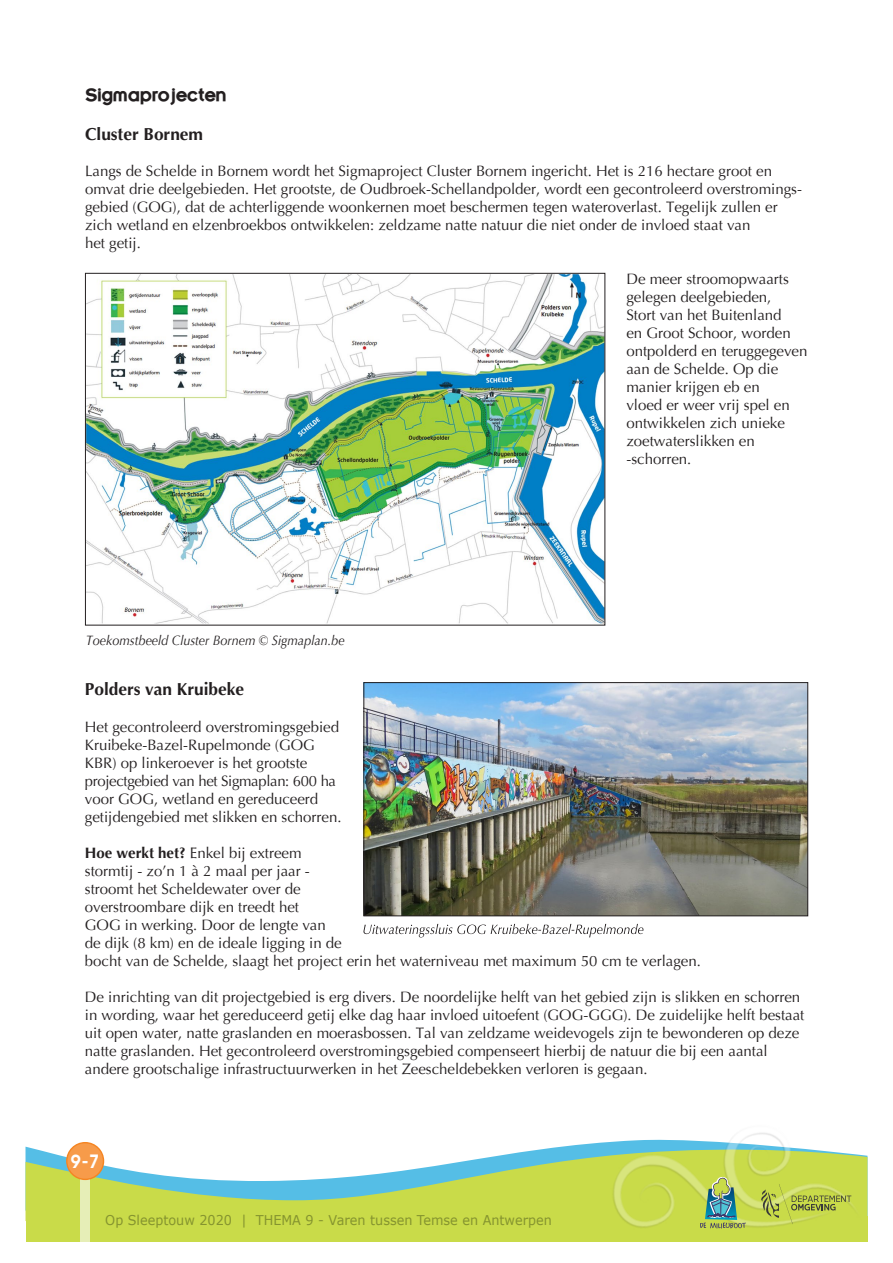
<style>
.page{position:relative;width:893px;height:1263px;background:#fff}
.page>*{position:absolute;margin:0;border:0;box-sizing:border-box;transform-origin:0 0}
.tekst_titel{font:700 19.5px "Kernel SSK";color:#231f20}
.t1{font:600 18px "Trendex SSK";color:#fff}
.tekst{font:700 17.25px "Optima";color:#231f20}
.tekst-2{font:15px/18px "Optima";color:#231f20}
.t2{font:13.5px "Verdana";color:#85942f;scale:.95 1}
.tekst-3{font:italic 13.5px "Optima";color:#231f20;scale:.93 1}
.s1{font-weight:700}
</style>
<div class="page">
<svg style="left:26px;top:1143px;width:841px;height:74px"></svg>
<div style="left:26px;top:1217px;width:841px;height:25px;background:#c9db49"></div>
<img style="left:604px;top:1133px;width:257px;height:96px">
<div style="left:80px;top:1174px;width:10px;height:68px;background:#e6eeb7"></div>
<div style="left:67px;top:1143px;width:37px;height:36px;background:#f79b4a;border-radius:50%"></div>
<div style="left:66px;top:1142px;width:38px;height:38px;border:1px solid #f58522;border-radius:50%"></div>
<svg style="left:700px;top:1177px;width:46px;height:51px;background:#93b775"></svg>
<svg style="left:761px;top:1184px;width:90px;height:40px;background:#b9c84d"></svg>
<img style="left:87px;top:275px;width:516px;height:348px">
<img style="left:365px;top:684px;width:441px;height:230px">
<div style="left:363px;top:682px;width:445px;height:234px;border:1px solid #231f20"></div>
<svg style="left:363px;top:924px;width:280px;height:13px"></svg>
<p class="tekst_titel" style="left:85px;top:85px;width:143px">Sigmaprojecten</p>
<p class="tekst" style="left:85px;top:124px;width:119px">Cluster Bornem</p>
<p class="tekst-2" style="left:85px;top:162px;width:718px">Langs de Schelde in Bornem wordt het Sigmaproject Cluster Bornem ingericht. Het is 216 hectare groot en omvat drie deelgebieden. Het grootste, de Oudbroek-Schellandpolder, wordt een gecontroleerd overstromings&shy;gebied (GOG), dat de achterliggende woonkernen moet beschermen tegen wateroverlast. Tegelijk zullen er zich wetland en elzenbroekbos ontwikkelen: zeldzame natte natuur die niet onder de invloed staat van<br>het getij.</p>
<p class="tekst-2" style="left:626px;top:270px;width:182px">De meer stroomopwaarts gelegen deelgebieden,<br>Stort van het Buitenland<br>en Groot Schoor, worden ontpolderd en teruggegeven aan de Schelde. Op die manier krijgen eb en<br>vloed er weer vrij spel en ontwikkelen zich unieke zoetwaterslikken en -schorren.</p>
<p class="tekst-3" style="left:86px;top:632px;width:280px">Toekomstbeeld Cluster Bornem © Sigmaplan.be</p>
<p class="tekst" style="left:85px;top:680px;width:161px">Polders van Kruibeke</p>
<p class="tekst-2" style="left:85px;top:718px;width:258px">Het gecontroleerd overstromingsgebied Kruibeke-Bazel-Rupelmonde (GOG KBR) op linkeroever is het grootste projectgebied van het Sigmaplan: 600 ha voor GOG, wetland en gereduceerd getijdengebied met slikken en schorren.</p>
<p class="tekst-2" style="left:85px;top:844px;width:618px"><span class="s1">Hoe werkt het?</span> Enkel bij extreem<br>stormtij - zo’n 1 à 2 maal per jaar -<br>stroomt het Scheldewater over de<br>overstroombare dijk en treedt het<br>GOG in werking. Door de lengte van<br>de dijk (8 km) en de ideale ligging in de<br>bocht van de Schelde, slaagt het project erin het waterniveau met maximum 50 cm te verlagen.</p>
<p class="tekst-2" style="left:85px;top:988px;width:721px">De inrichting van dit projectgebied is erg divers. De noordelijke helft van het gebied zijn is slikken en schorren in wording, waar het gereduceerd getij elke dag haar invloed uitoefent (GOG-GGG). De zuidelijke helft bestaat uit open water, natte graslanden en moerasbossen. Tal van zeldzame weidevogels zijn te bewonderen op deze natte graslanden. Het gecontroleerd overstromingsgebied compenseert hierbij de natuur die bij een aantal andere grootschalige infrastructuurwerken in het Zeescheldebekken verloren is gegaan.</p>
<p class="t1" style="left:71px;top:1150px;width:30px">9-7</p>
<p class="t2" style="left:105px;top:1211px;width:472px">Op Sleeptouw 2020 | THEMA 9 - Varen tussen Temse en Antwerpen</p>
</div>
